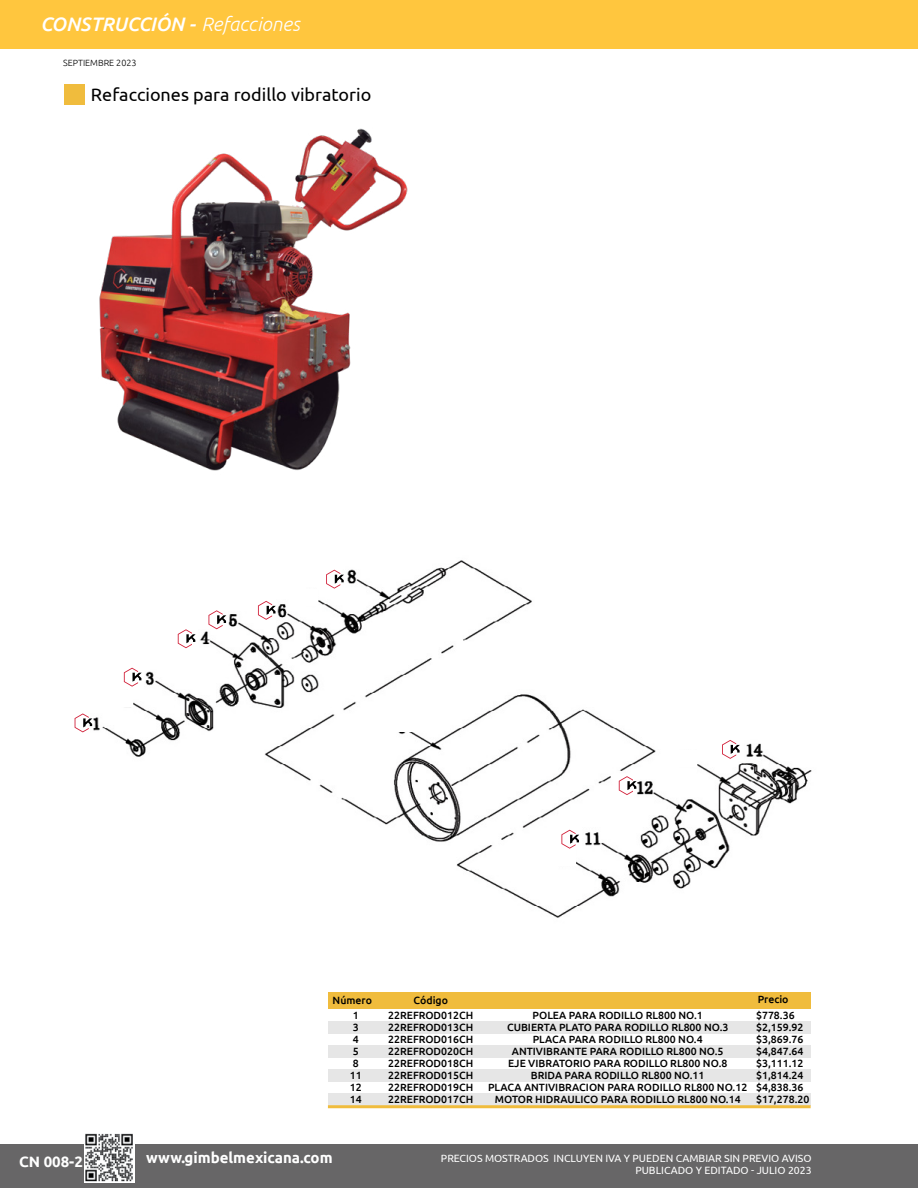
<style>
.page{position:relative;width:918px;height:1188px;background:#fff}
.page>*{position:absolute;margin:0;border:0;box-sizing:border-box;transform-origin:0 0}
.t1{font:italic 500 19.5px "Ubuntu";color:#fff}
.t2{font:18px "Ubuntu";color:#000}
.t3{font:700 15px "Ubuntu";color:#fff}
.t4{font:500 10.5px/12px "Ubuntu";color:#000}
.t5{font:10.5px/12.6px "Ubuntu";color:#fff;text-align:right}
.t6{font:300 9px "Ubuntu";color:#000}
.s1{font-weight:300}
</style>
<div class="page">
<div style="left:0;top:0;width:917px;height:49px;background:#ffc63e"></div>
<div style="left:0;top:1145px;width:917px;height:43px;background:#676667"></div>
<img style="left:84px;top:1133px;width:50px;height:49px">
<img style="left:82px;top:560px;width:730px;height:358px">
<svg style="left:258px;top:601px;width:18px;height:19px"></svg>
<svg style="left:326px;top:570px;width:18px;height:19px"></svg>
<svg style="left:208px;top:610px;width:18px;height:19px"></svg>
<svg style="left:178px;top:629px;width:18px;height:19px"></svg>
<svg style="left:124px;top:668px;width:18px;height:19px"></svg>
<svg style="left:75px;top:713px;width:17px;height:19px"></svg>
<svg style="left:722px;top:740px;width:18px;height:19px"></svg>
<svg style="left:619px;top:776px;width:18px;height:19px"></svg>
<svg style="left:561px;top:830px;width:18px;height:19px"></svg>
<div style="left:121px;top:690px;width:12px;height:17px;background:#fff"></div>
<div style="left:305px;top:589px;width:12px;height:17px;background:#fff"></div>
<div style="left:557px;top:849px;width:19px;height:17px;background:#fff"></div>
<div style="left:396px;top:715px;width:19px;height:17px;background:#fff"></div>
<div style="left:678px;top:750px;width:19px;height:17px;background:#fff"></div>
<img style="left:99px;top:128px;width:309px;height:343px">
<div style="left:328px;top:1022px;width:483px;height:12px;background:#e6e6e6"></div>
<div style="left:328px;top:1093px;width:483px;height:12px;background:#e6e6e6"></div>
<div style="left:328px;top:1045px;width:483px;height:12px;background:#e6e6e6"></div>
<div style="left:328px;top:1070px;width:483px;height:12px;background:#e6e6e6"></div>
<div style="left:328px;top:992px;width:483px;height:17px;background:#f0bc3d"></div>
<hr style="left:328px;top:1105px;width:483px;height:3px;background:#f0bc3d">
<div style="left:64px;top:84px;width:21px;height:20px;background:#f0bc3d"></div>
<h1 class="t1" style="left:40px;top:12px;width:261px">CONSTRUCCIÓN - <span class="s1">Refacciones</span></h1>
<p class="t6" style="left:63px;top:58px;width:75px">SEPTIEMBRE 2023</p>
<h2 class="t2" style="left:91px;top:84px;width:282px">Refacciones para rodillo vibratorio</h2>
<p class="t4" style="left:333px;top:994px;width:41px">Número</p>
<p class="t4" style="left:414px;top:994px;width:36px">Código</p>
<p class="t4" style="left:388px;top:1009px;width:87px;text-align:justify">22REFROD012CH 22REFROD013CH 22REFROD016CH 22REFROD020CH 22REFROD018CH 22REFROD015CH 22REFROD019CH 22REFROD017CH</p>
<p class="t4" style="left:350px;top:1009px;width:13px">1<br>3<br>4<br>5<br>8<br>11<br>12<br>14</p>
<p class="t4" style="left:488px;top:1009px;width:261px;text-align:center">POLEA PARA RODILLO RL800 NO.1<br>CUBIERTA PLATO PARA RODILLO RL800 NO.3<br>PLACA PARA RODILLO RL800 NO.4<br>ANTIVIBRANTE PARA RODILLO RL800 NO.5<br>EJE VIBRATORIO PARA RODILLO RL800 NO.8<br>BRIDA PARA RODILLO RL800 NO.11<br>PLACA ANTIVIBRACION PARA RODILLO RL800 NO.12<br>MOTOR HIDRAULICO PARA RODILLO RL800 NO.14</p>
<p class="t4" style="left:758px;top:993px;width:32px">Precio</p>
<p class="t4" style="left:756px;top:1009px;width:55px">$778.36 $2,159.92 $3,869.76 $4,847.64 $3,111.12 $1,814.24 $4,838.36 $17,278.20</p>
<h3 class="t3" style="left:19px;top:1152px;width:65px">CN 008-2</h3>
<h3 class="t3" style="left:146px;top:1149px;width:188px">www.gimbelmexicana.com</h3>
<p class="t5" style="left:441px;top:1151px;width:372px">PRECIOS MOSTRADOS INCLUYEN IVA Y PUEDEN CAMBIAR SIN PREVIO AVISO<br>PUBLICADO Y EDITADO - JULIO 2023</p>
</div>
